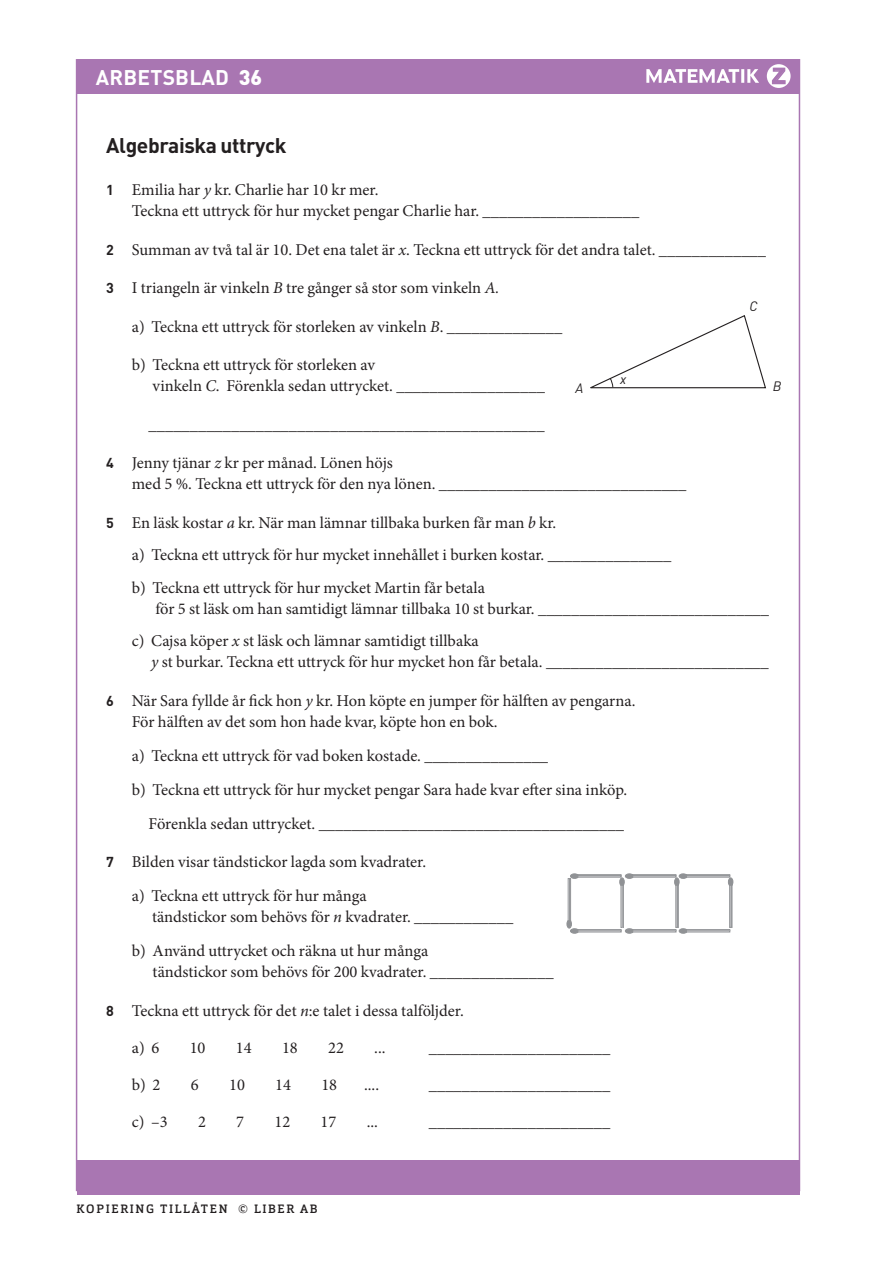
<style>
.page{position:relative;width:893px;height:1263px;background:#fff}
.page>*{position:absolute;margin:0;border:0;box-sizing:border-box;transform-origin:0 0}
.R_OH{font:700 21px "DIN Pro";letter-spacing:-.02em;color:#231f20}
.Antal_ratt{font:700 21px "DIN Pro";letter-spacing:.01em;color:#fff}
.t1{font:900 21px "DIN Pro";letter-spacing:.01em;color:#fff}
.t2{font:700 21px "Arial";color:#a976b2}
.Uppgift_luft_över{font:16.5px/21px "Minion Pro";letter-spacing:-.005em;color:#231f20}
.t3{font:italic 13.5px "DIN Pro";color:#231f20}
.t4{font:500 12px "Orgon Slab";letter-spacing:.14em;color:#231f20}
.s1{font-weight:900}
.s2{font-family:"DIN Pro";font-weight:700;font-size:14.25px}
.s3{font-style:italic}
</style>
<div class="page">
<div style="left:77px;top:59px;width:722px;height:34px;background:#a976b2"></div>
<div style="left:77px;top:1160px;width:722px;height:34px;background:#a976b2"></div>
<div style="left:767px;top:64px;width:24px;height:24px;background:#fff;border-radius:50%"></div>
<svg style="left:646px;top:69px;width:113px;height:14px"></svg>
<svg style="left:772px;top:67px;width:14px;height:18px"></svg>
<svg style="left:590px;top:315px;width:176px;height:74px"></svg>
<div style="left:682px;top:929px;width:48px;height:2px;border:1px solid #95979a"></div>
<div style="left:682px;top:930px;width:48px;height:2px;border:1px solid #95979a"></div>
<svg style="left:679px;top:928px;width:8px;height:6px"></svg>
<div style="left:731px;top:881px;width:1px;height:47px;border:1px solid #95979a"></div>
<div style="left:729px;top:881px;width:2px;height:47px;border:1px solid #95979a"></div>
<svg style="left:728px;top:877px;width:5px;height:9px"></svg>
<div style="left:682px;top:874px;width:48px;height:2px;border:1px solid #95979a"></div>
<div style="left:682px;top:875px;width:48px;height:2px;border:1px solid #95979a"></div>
<div style="left:573px;top:929px;width:48px;height:2px;border:1px solid #95979a"></div>
<div style="left:573px;top:930px;width:48px;height:2px;border:1px solid #95979a"></div>
<div style="left:569px;top:878px;width:2px;height:47px;border:1px solid #95979a"></div>
<div style="left:568px;top:878px;width:2px;height:47px;border:1px solid #95979a"></div>
<svg style="left:566px;top:920px;width:12px;height:14px"></svg>
<div style="left:622px;top:881px;width:2px;height:47px;border:1px solid #95979a"></div>
<div style="left:621px;top:881px;width:2px;height:47px;border:1px solid #95979a"></div>
<div style="left:573px;top:874px;width:48px;height:2px;border:1px solid #95979a"></div>
<div style="left:573px;top:875px;width:48px;height:2px;border:1px solid #95979a"></div>
<svg style="left:570px;top:873px;width:8px;height:6px"></svg>
<div style="left:628px;top:929px;width:48px;height:2px;border:1px solid #95979a"></div>
<div style="left:628px;top:930px;width:48px;height:2px;border:1px solid #95979a"></div>
<svg style="left:625px;top:928px;width:8px;height:6px"></svg>
<div style="left:677px;top:881px;width:1px;height:47px;border:1px solid #95979a"></div>
<div style="left:675px;top:881px;width:2px;height:47px;border:1px solid #95979a"></div>
<svg style="left:674px;top:873px;width:13px;height:13px"></svg>
<div style="left:628px;top:874px;width:48px;height:2px;border:1px solid #95979a"></div>
<div style="left:628px;top:875px;width:48px;height:2px;border:1px solid #95979a"></div>
<svg style="left:619px;top:873px;width:14px;height:13px"></svg>
<p class="Antal_ratt" style="left:96px;top:63px;width:168px">ARBETSBLAD <span class="s1">36</span></p>
<p class="t2" style="left:772px;top:61px;width:14px">Z</p>
<p class="t1" style="left:101px;top:64px;width:135px">ARBETSBLAD</p>
<p class="R_OH" style="left:106px;top:131px;width:182px">Algebraiska uttryck</p>
<p class="Uppgift_luft_över" style="left:132px;top:180px;width:509px;text-indent:-26px"><span class="s2">1</span> Emilia har <span class="s3">y</span> kr. Charlie har 10 kr mer.<br>Teckna ett uttryck för hur mycket pengar Charlie har. ___________________</p>
<p class="Uppgift_luft_över" style="left:106px;top:239px;width:661px"><span class="s2">2</span> Summan av två tal är 10. Det ena talet är <span class="s3">x</span>. Teckna ett uttryck för det andra talet. _____________</p>
<p class="Uppgift_luft_över" style="left:106px;top:278px;width:395px"><span class="s2">3</span> I triangeln är vinkeln <span class="s3">B</span> tre gånger så stor som vinkeln <span class="s3">A.</span></p>
<p class="Uppgift_luft_över" style="left:132px;top:316px;width:432px">a) Teckna ett uttryck för storleken av vinkeln <span class="s3">B</span>. ______________</p>
<p class="Uppgift_luft_över" style="left:153px;top:355px;width:394px;text-indent:-21px">b) Teckna ett uttryck för storleken av<br>vinkeln <span class="s3">C</span>. Förenkla sedan uttrycket. __________________</p>
<p class="Uppgift_luft_över" style="left:149px;top:414px;width:397px">________________________________________________</p>
<p class="Uppgift_luft_över" style="left:132px;top:453px;width:556px;text-indent:-26px"><span class="s2">4</span> Jenny tjänar <span class="s3">z</span> kr per månad. Lönen höjs<br>med 5 %. Teckna ett uttryck för den nya lönen. ______________________________</p>
<p class="Uppgift_luft_över" style="left:106px;top:512px;width:452px"><span class="s2">5</span> En läsk kostar <span class="s3">a</span> kr. När man lämnar tillbaka burken får man <span class="s3">b</span> kr.</p>
<p class="Uppgift_luft_över" style="left:132px;top:545px;width:541px">a) Teckna ett uttryck för hur mycket innehållet i burken kostar. _______________</p>
<p class="Uppgift_luft_över" style="left:155px;top:577px;width:615px;text-indent:-24px">b) Teckna ett uttryck för hur mycket Martin får betala<br>för 5 st läsk om han samtidigt lämnar tillbaka 10 st burkar. ____________________________</p>
<p class="Uppgift_luft_över" style="left:151px;top:631px;width:619px;text-indent:-19px">c) Cajsa köper <span class="s3">x</span> st läsk och lämnar samtidigt tillbaka<br><span class="s3">y</span> st burkar. Teckna ett uttryck för hur mycket hon får betala. ___________________________</p>
<p class="Uppgift_luft_över" style="left:132px;top:690px;width:505px;text-indent:-26px"><span class="s2">6</span> När Sara fyllde år fick hon <span class="s3">y</span> kr. Hon köpte en jumper för hälften av pengarna.<br>För hälften av det som hon hade kvar, köpte hon en bok.</p>
<p class="Uppgift_luft_över" style="left:132px;top:745px;width:418px">a) Teckna ett uttryck för vad boken kostade. _______________</p>
<p class="Uppgift_luft_över" style="left:132px;top:779px;width:497px">b) Teckna ett uttryck för hur mycket pengar Sara hade kvar efter sina inköp.</p>
<p class="Uppgift_luft_över" style="left:149px;top:813px;width:477px">Förenkla sedan uttrycket. _____________________________________</p>
<p class="Uppgift_luft_över" style="left:106px;top:852px;width:321px"><span class="s2">7</span> Bilden visar tändstickor lagda som kvadrater.</p>
<p class="Uppgift_luft_över" style="left:152px;top:886px;width:363px;text-indent:-20px">a) Teckna ett uttryck för hur många<br>tändstickor som behövs för <span class="s3">n</span> kvadrater. ____________</p>
<p class="Uppgift_luft_över" style="left:153px;top:941px;width:402px;text-indent:-21px">b) Använd uttrycket och räkna ut hur många<br>tändstickor som behövs för 200 kvadrater. _______________</p>
<p class="Uppgift_luft_över" style="left:106px;top:1000px;width:359px"><span class="s2">8</span> Teckna ett uttryck för det <span class="s3">n</span>:e talet i dessa talföljder.</p>
<p class="Uppgift_luft_över" style="left:132px;top:1037px;width:29px">a) 6</p>
<p class="Uppgift_luft_över" style="left:190px;top:1037px;width:17px">10</p>
<p class="Uppgift_luft_över" style="left:236px;top:1037px;width:17px">14</p>
<p class="Uppgift_luft_över" style="left:282px;top:1037px;width:17px">18</p>
<p class="Uppgift_luft_över" style="left:328px;top:1037px;width:17px">22</p>
<p class="Uppgift_luft_över" style="left:374px;top:1037px;width:13px">...</p>
<p class="Uppgift_luft_över" style="left:429px;top:1037px;width:183px">______________________</p>
<p class="Uppgift_luft_över" style="left:132px;top:1074px;width:30px">b) 2</p>
<p class="Uppgift_luft_över" style="left:191px;top:1074px;width:9px">6</p>
<p class="Uppgift_luft_över" style="left:229px;top:1074px;width:17px">10</p>
<p class="Uppgift_luft_över" style="left:275px;top:1074px;width:17px">14</p>
<p class="Uppgift_luft_över" style="left:321px;top:1074px;width:17px">18</p>
<p class="Uppgift_luft_över" style="left:364px;top:1074px;width:17px">....</p>
<p class="Uppgift_luft_över" style="left:429px;top:1074px;width:183px">______________________</p>
<p class="Uppgift_luft_över" style="left:132px;top:1111px;width:37px">c) –3</p>
<p class="Uppgift_luft_över" style="left:198px;top:1111px;width:9px">2</p>
<p class="Uppgift_luft_över" style="left:236px;top:1111px;width:9px">7</p>
<p class="Uppgift_luft_över" style="left:274px;top:1111px;width:17px">12</p>
<p class="Uppgift_luft_över" style="left:321px;top:1111px;width:17px">17</p>
<p class="Uppgift_luft_över" style="left:367px;top:1111px;width:13px">...</p>
<p class="Uppgift_luft_över" style="left:429px;top:1111px;width:183px">______________________</p>
<p class="t3" style="left:750px;top:298px;width:10px">C</p>
<p class="t3" style="left:620px;top:371px;width:8px">x</p>
<p class="t3" style="left:773px;top:377px;width:10px">B</p>
<p class="t3" style="left:576px;top:380px;width:9px">A</p>
<p class="t4" style="left:77px;top:1201px;width:243px">KOPIERING TILLÅTEN © LIBER AB</p>
</div>
